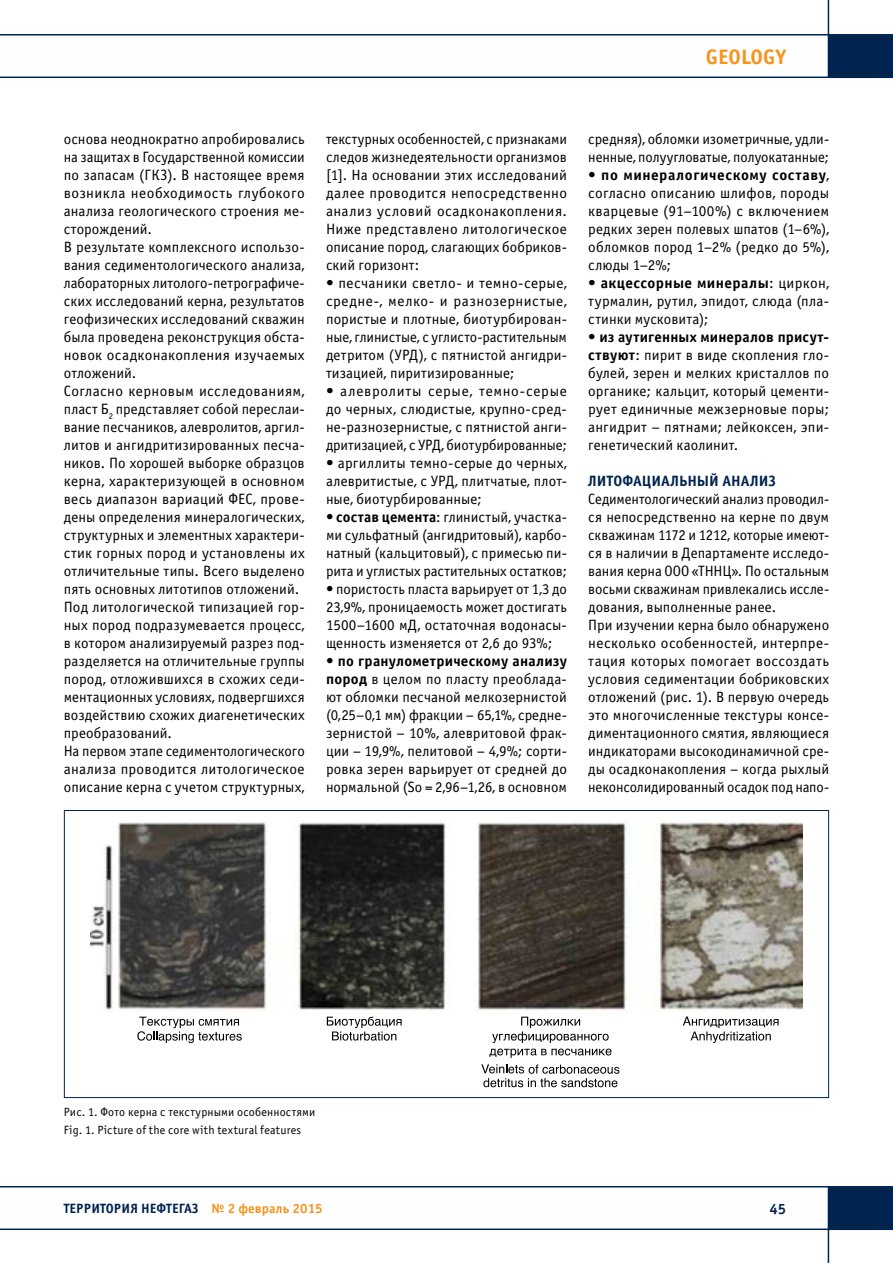
<style>
.page{position:relative;width:893px;height:1263px;background:#fff}
.page>*{position:absolute;margin:0;border:0;box-sizing:border-box;transform-origin:0 0}
.t1{font:700 21px "Officina Sans C";color:#f7941e}
.t2{font:15px/18px "Officina Sans C";letter-spacing:.005em;color:#000;text-align:justify}
.t3{font:700 15px "Officina Sans C";color:#00234f}
.t4{font:700 13.5px "Officina Sans C";color:#00234f}
.t5{font:12px/18px "Officina Sans C";letter-spacing:.015em;color:#000}
.s1{font-weight:700}
.s2{color:#f7941e}
</style>
<div class="page">
<hr style="left:828px;top:0;width:1px;height:78px;background:#00234f">
<div style="left:828px;top:35px;width:65px;height:42px;background:#00234f"></div>
<hr style="left:0;top:77px;width:893px;height:1px;background:#00234f">
<hr style="left:0;top:34px;width:893px;height:2px;background:#00234f">
<hr style="left:828px;top:1186px;width:1px;height:77px;background:#00234f">
<div style="left:828px;top:1187px;width:65px;height:42px;background:#00234f"></div>
<hr style="left:0;top:1186px;width:893px;height:1px;background:#00234f">
<hr style="left:0;top:1228px;width:893px;height:2px;background:#00234f">
<svg style="left:137px;top:1017px;width:105px;height:26px"></svg>
<svg style="left:327px;top:1016px;width:75px;height:25px"></svg>
<svg style="left:489px;top:1017px;width:122px;height:41px"></svg>
<svg style="left:481px;top:1064px;width:138px;height:23px"></svg>
<svg style="left:683px;top:1016px;width:96px;height:27px"></svg>
<img style="left:91px;top:821px;width:711px;height:190px">
<h1 class="t1" style="left:706px;top:45px;width:82px">GEOLOGY</h1>
<p class="t2" style="left:64px;top:130px;width:242px;text-align:left">основа неоднократно апробировались на защитах в Государственной комиссии по запасам (ГКЗ). В настоящее время возникла необходимость глубокого анализа геологического строения ме&shy;сторождений.<br>В результате комплексного использо&shy;вания седиментологического анализа, лабораторных литолого-петрографиче&shy;ских исследований керна, результатов геофизических исследований скважин была проведена реконструкция обста&shy;новок осадконакопления изучаемых отложений.<br>Согласно керновым исследованиям, пласт Б<sub>2</sub> представляет собой переслаи&shy;вание песчаников, алевролитов, аргил&shy;литов и ангидритизированных песча&shy;ников. По хорошей выборке образцов керна, характеризующей в основном весь диапазон вариаций ФЕС, прове&shy;дены определения минералогических, структурных и элементных характери&shy;стик горных пород и установлены их отличительные типы. Всего выделено пять основных литотипов отложений.<br>Под литологической типизацией гор&shy;ных пород подразумевается процесс, в котором анализируемый разрез под&shy;разделяется на отличительные группы пород, отложившихся в схожих седи&shy;ментационных условиях, подвергшихся воздействию схожих диагенетических преобразований.<br>На первом этапе седиментологического анализа проводится литологическое описание керна с учетом структурных,</p>
<p class="t2" style="left:326px;top:130px;width:242px">текстурных особенностей, с признаками следов жизнедеятельности организмов [1]. На основании этих исследований далее проводится непосредственно анализ условий осадконакопления.<br>Ниже представлено литологическое описание пород, слагающих бобриков&shy;ский горизонт:</p>
<p class="t2" style="left:326px;top:274px;width:242px">• песчаники светло- и темно-серые, средне-, мелко- и разнозернистые, пористые и плотные, биотурбирован&shy;ные, глинистые, с углисто-растительным детритом (УРД), с пятнистой ангидри&shy;тизацией, пиритизированные;</p>
<p class="t2" style="left:326px;top:382px;width:242px">• алевролиты серые, темно-серые до черных, слюдистые, крупно-сред&shy;не-разнозернистые, с пятнистой анги&shy;дритизацией, с УРД, биотурбированные;</p>
<p class="t2" style="left:326px;top:454px;width:242px">• аргиллиты темно-серые до черных, алевритистые, с УРД, плитчатые, плот&shy;ные, биотурбированные;</p>
<p class="t2" style="left:326px;top:508px;width:242px">• <span class="s1">состав цемента</span>: глинистый, участка&shy;ми сульфатный (ангидритовый), карбо&shy;натный (кальцитовый), с примесью пи&shy;рита и углистых растительных остатков;</p>
<p class="t2" style="left:326px;top:580px;width:242px">• пористость пласта варьирует от 1,3 до 23,9%, проницаемость может достигать 1500–1600 мД, остаточная водонасы&shy;щенность изменяется от 2,6 до 93%;</p>
<p class="t2" style="left:326px;top:652px;width:242px">• <span class="s1">по гранулометрическому анализу пород</span> в целом по пласту преоблада&shy;ют обломки песчаной мелкозернистой (0,25–0,1 мм) фракции – 65,1%, средне&shy;зернистой – 10%, алевритовой фрак&shy;ции – 19,9%, пелитовой – 4,9%; сорти&shy;ровка зерен варьирует от средней до нормальной (Sо = 2,96–1,26, в основном</p>
<p class="t2" style="left:588px;top:130px;width:242px">средняя), обломки изометричные, удли&shy;ненные, полуугловатые, полуокатанные;</p>
<p class="t2" style="left:588px;top:166px;width:242px">• <span class="s1">по минералогическому составу</span>, согласно описанию шлифов, породы кварцевые (91–100%) с включением редких зерен полевых шпатов (1–6%), обломков пород 1–2% (редко до 5%), слюды 1–2%;</p>
<p class="t2" style="left:588px;top:274px;width:242px">• <span class="s1">акцессорные минералы</span>: циркон, турмалин, рутил, эпидот, слюда (пла&shy;стинки мусковита);</p>
<p class="t2" style="left:588px;top:328px;width:242px">• <span class="s1">из аутигенных минералов присут&shy;ствуют</span>: пирит в виде скопления гло&shy;булей, зерен и мелких кристаллов по органике; кальцит, который цементи&shy;рует единичные межзерновые поры; ангидрит – пятнами; лейкоксен, эпи&shy;генетический каолинит.</p>
<p class="t3" style="left:588px;top:472px;width:189px">ЛИТОФАЦИАЛЬНЫЙ АНАЛИЗ</p>
<p class="t2" style="left:588px;top:490px;width:242px;text-align:left">Седиментологический анализ проводил&shy;ся непосредственно на керне по двум скважинам 1172 и 1212, которые имеют&shy;ся в наличии в Департаменте исследо&shy;вания керна ООО «ТННЦ». По остальным восьми скважинам привлекались иссле&shy;дования, выполненные ранее.<br>При изучении керна было обнаружено несколько особенностей, интерпре&shy;тация которых помогает воссоздать условия седиментации бобриковских отложений (рис. 1). В первую очередь это многочисленные текстуры консе&shy;диментационного смятия, являющиеся индикаторами высокодинамичной сре&shy;ды осадконакопления – когда рыхлый неконсолидированный осадок под напо-</p>
<p class="t5" style="left:64px;top:1103px;width:253px">Рис. 1. Фото керна с текстурными особенностями<br>Fig. 1. Picture of the core with textural features</p>
<p class="t4" style="left:64px;top:1201px;width:260px">ТЕРРИТОРИЯ НЕФТЕГАЗ <span class="s2">№ 2 февраль 2015</span></p>
<p class="t3" style="left:770px;top:1200px;width:18px">45</p>
</div>
